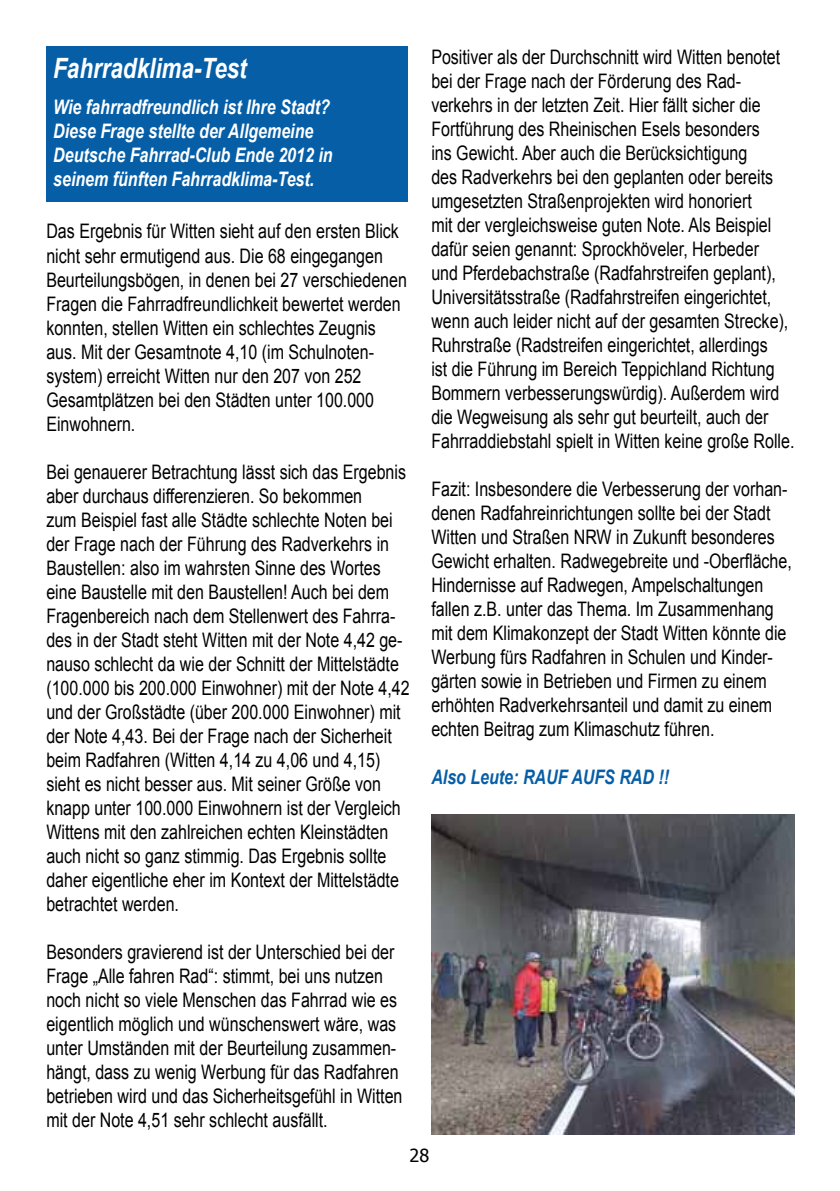
<style>
.page{position:relative;width:840px;height:1191px;background:#fff}
.page>*{position:absolute;margin:0;border:0;box-sizing:border-box;transform-origin:0 0}
.t1{font:italic 700 28px "Arial";color:#fff;scale:.8 1}
.t2{font:20px/24px "Arial";color:#000;scale:.8 1}
.t3{font:italic 700 20px/24px "Arial";color:#fff;scale:.8 1}
.t4{font:italic 700 20px "Arial";color:#065ea6;scale:.8 1}
.t5{font:18px "Tahoma";color:#000}
</style>
<div class="page">
<div style="left:46px;top:46px;width:361px;height:156px;background:#065ea6"></div>
<img style="left:431px;top:814px;width:363px;height:320px">
<h1 class="t1" style="left:53px;top:53px;width:243px">Fahrradklima-Test</h1>
<p class="t3" style="left:53px;top:95px;width:350px">Wie fahrradfreundlich ist Ihre Stadt?<br>Diese Frage stellte der Allgemeine Deutsche Fahrrad-Club Ende 2012 in seinem fünften Fahrradklima-Test.</p>
<p class="t2" style="left:46px;top:219px;width:452px">Das Ergebnis für Witten sieht auf den ersten Blick nicht sehr ermutigend aus. Die 68 eingegangen Beurteilungsbögen, in denen bei 27 verschiedenen Fragen die Fahrradfreundlichkeit bewertet werden konnten, stellen Witten ein schlechtes Zeugnis aus. Mit der Gesamtnote 4,10 (im Schulnoten&shy;system) erreicht Witten nur den 207 von 252<br>Gesamtplätzen bei den Städten unter 100.000<br>Einwohnern.</p>
<p class="t2" style="left:46px;top:459px;width:455px">Bei genauerer Betrachtung lässt sich das Ergebnis aber durchaus differenzieren. So bekommen<br>zum Beispiel fast alle Städte schlechte Noten bei der Frage nach der Führung des Radverkehrs in Baustellen: also im wahrsten Sinne des Wortes eine Baustelle mit den Baustellen! Auch bei dem Fragenbereich nach dem Stellenwert des Fahrra&shy;des in der Stadt steht Witten mit der Note 4,42 ge&shy;nauso schlecht da wie der Schnitt der Mittelstädte (100.000 bis 200.000 Einwohner) mit der Note 4,42 und der Großstädte (über 200.000 Einwohner) mit der Note 4,43. Bei der Frage nach der Sicherheit beim Radfahren (Witten 4,14 zu 4,06 und 4,15) sieht es nicht besser aus. Mit seiner Größe von knapp unter 100.000 Einwohnern ist der Vergleich Wittens mit den zahlreichen echten Kleinstädten auch nicht so ganz stimmig. Das Ergebnis sollte daher eigentliche eher im Kontext der Mittelstädte betrachtet werden.</p>
<p class="t2" style="left:46px;top:939px;width:446px">Besonders gravierend ist der Unterschied bei der Frage „Alle fahren Rad“: stimmt, bei uns nutzen noch nicht so viele Menschen das Fahrrad wie es eigentlich möglich und wünschenswert wäre, was unter Umständen mit der Beurteilung zusammen&shy;hängt, dass zu wenig Werbung für das Radfahren betrieben wird und das Sicherheitsgefühl in Witten mit der Note 4,51 sehr schlecht ausfällt.</p>
<p class="t2" style="left:431px;top:45px;width:455px">Positiver als der Durchschnitt wird Witten benotet bei der Frage nach der Förderung des Rad&shy;verkehrs in der letzten Zeit. Hier fällt sicher die Fortführung des Rheinischen Esels besonders<br>ins Gewicht. Aber auch die Berücksichtigung<br>des Radverkehrs bei den geplanten oder bereits umgesetzten Straßenprojekten wird honoriert<br>mit der vergleichsweise guten Note. Als Beispiel dafür seien genannt: Sprockhöveler, Herbeder<br>und Pferdebachstraße (Radfahrstreifen geplant), Universitätsstraße (Radfahrstreifen eingerichtet, wenn auch leider nicht auf der gesamten Strecke), Ruhrstraße (Radstreifen eingerichtet, allerdings<br>ist die Führung im Bereich Teppichland Richtung Bommern verbesserungswürdig). Außerdem wird die Wegweisung als sehr gut beurteilt, auch der Fahrraddiebstahl spielt in Witten keine große Rolle.</p>
<p class="t2" style="left:431px;top:477px;width:452px">Fazit: Insbesondere die Verbesserung der vorhan&shy;denen Radfahreinrichtungen sollte bei der Stadt Witten und Straßen NRW in Zukunft besonderes Gewicht erhalten. Radwegebreite und -Oberfläche, Hindernisse auf Radwegen, Ampelschaltungen fallen z.B. unter das Thema. Im Zusammenhang mit dem Klimakonzept der Stadt Witten könnte die Werbung fürs Radfahren in Schulen und Kinder&shy;gärten sowie in Betrieben und Firmen zu einem erhöhten Radverkehrsanteil und damit zu einem echten Beitrag zum Klimaschutz führen.</p>
<p class="t4" style="left:431px;top:766px;width:299px">Also Leute: RAUF AUFS RAD !!</p>
<p class="t5" style="left:409px;top:1142px;width:21px">28</p>
</div>
